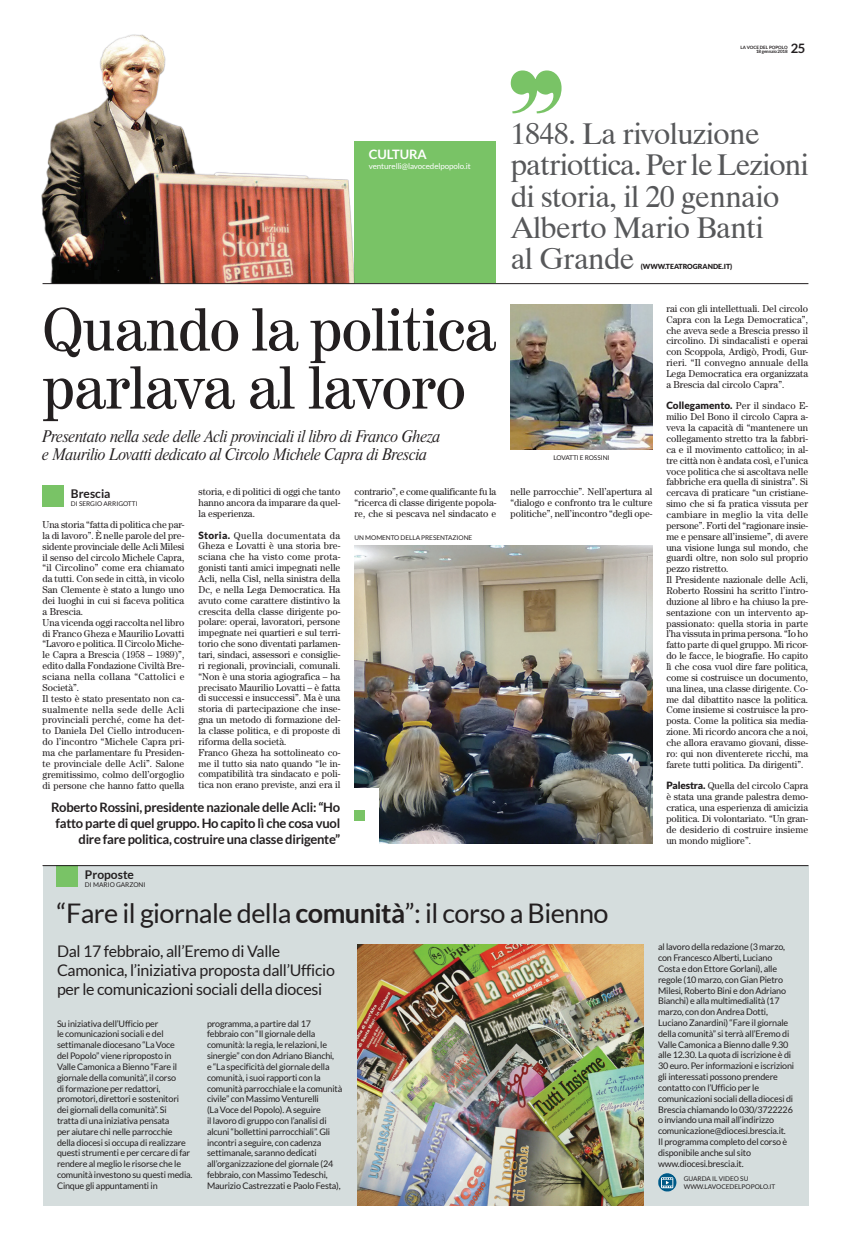
<style>
.page{position:relative;width:851px;height:1248px;background:#fff}
.page>*{position:absolute;margin:0;border:0;box-sizing:border-box;transform-origin:0 0}
.t1{font:60px/58px "Century 725 BT";letter-spacing:-.02em;color:#231f20}
.t2{font:30px/31.4px "Dutch 801 BT";letter-spacing:-.02em;color:#57585a}
.t3{font:27px "Lato";letter-spacing:-.02em;color:#231f20}
.t4{font:16px/18px "Dutch 801 BT Italic Headline";letter-spacing:-.02em;color:#231f20}
.t5{font:16px/19.2px "Lato";letter-spacing:-.02em;color:#231f20}
.t6{font:700 13px/15.6px "Lato";letter-spacing:-.02em;color:#231f20;text-align:right}
.t7{font:700 13px "Lato";letter-spacing:-.01em;color:#fff}
.t8{font:700 12px "Lato";color:#231f20}
.t9{font:10px/10.8px "Century Std";color:#231f20;text-align:justify;scale:.95 1}
.t10{font:9px/10.8px "Lato";letter-spacing:-.02em;color:#231f20}
.t11{font:8px "Lato";letter-spacing:-.01em;color:#fff}
.t12{font:900 7px "Lato";color:#231f20}
.t13{font:6.5px/7.8px "Lato";color:#231f20}
.t14{font:700 4.5px/4.5px "Lato";letter-spacing:-.03em;color:#231f20;text-align:right}
.s1{font-family:"Lato";font-weight:900}
.s2{font-weight:700}
</style>
<div class="page">
<div style="left:354px;top:141px;width:142px;height:142px;background:#79c366"></div>
<svg style="left:510px;top:70px;width:51px;height:43px"></svg>
<img style="left:354px;top:545px;width:298px;height:298px">
<img style="left:510px;top:305px;width:142px;height:144px">
<div style="left:43px;top:787px;width:335px;height:58px;background:#fff"></div>
<div style="left:43px;top:485px;width:21px;height:21px;background:#79c366"></div>
<div style="left:354px;top:810px;width:10px;height:10px;background:#79c366"></div>
<div style="left:43px;top:865px;width:765px;height:340px;background:#d5dddd"></div>
<div style="left:57px;top:865px;width:21px;height:21px;background:#79c366"></div>
<img style="left:357px;top:944px;width:286px;height:261px">
<img style="left:658px;top:1173px;width:18px;height:18px">
<img style="left:41px;top:34px;width:314px;height:250px">
<hr style="left:43px;top:283px;width:765px;height:1px;background:#231f20">
<hr style="left:43px;top:865px;width:765px;height:1px;background:#231f20">
<p class="t14" style="left:740px;top:45px;width:49px">LA VOCE DEL POPOLO<br>18 gennaio 2018</p>
<h3 class="t6" style="left:790px;top:40px;width:16px">25</h3>
<h3 class="t7" style="left:369px;top:147px;width:59px">CULTURA</h3>
<p class="t11" style="left:369px;top:161px;width:103px">venturelli@lavocedelpopolo.it</p>
<h1 class="t1" style="left:43px;top:299px;width:455px">Quando la politica parlava al lavoro</h1>
<h3 class="t4" style="left:43px;top:427px;width:400px">Presentato nella sede delle Acli provinciali il libro di Franco Gheza e Maurilio Lovatti dedicato al Circolo Michele Capra di Brescia</h3>
<p class="t8" style="left:71px;top:487px;width:41px">Brescia</p>
<p class="t13" style="left:71px;top:500px;width:68px">DI SERGIO ARRIGOTTI</p>
<p class="t13" style="left:354px;top:533px;width:119px">UN MOMENTO DELLA PRESENTAZIONE</p>
<p class="t9" style="left:354px;top:486px;width:151px">contrario”, e come qualificante fu la “ricerca di classe dirigente popola&shy;re, che si pescava nel sindacato e</p>
<p class="t9" style="left:198px;top:486px;width:151px">storia, e di politici di oggi che tanto hanno ancora da imparare da quel&shy;la esperienza.</p>
<p class="t9" style="left:198px;top:529px;width:151px;text-align:left"><span class="s1">Storia.</span> Quella documentata da Gheza e Lovatti è una storia bre&shy;sciana che ha visto come prota&shy;gonisti tanti amici impegnati nelle Acli, nella Cisl, nella sinistra della Dc, e nella Lega Democratica. Ha avuto come carattere distintivo la crescita della classe dirigente po&shy;polare: operai, lavoratori, persone impegnate nei quartieri e sul terri&shy;torio che sono diventati parlamen&shy;tari, sindaci, assessori e consiglie&shy;ri regionali, provinciali, comunali. “Non è una storia agiografica – ha precisato Maurilio Lovatti – è fatta di successi e insuccessi”. Ma è una storia di partecipazione che inse&shy;gna un metodo di formazione del&shy;la classe politica, e di proposte di riforma della società.<br>Franco Gheza ha sottolineato co&shy;me il tutto sia nato quando “le in&shy;compatibilità tra sindacato e poli&shy;tica non erano previste, anzi era il</p>
<p class="t9" style="left:43px;top:519px;width:151px;text-align:left">Una storia “fatta di politica che par&shy;la di lavoro”. È nelle parole del pre&shy;sidente provinciale delle Acli Milesi il senso del circolo Michele Capra, “il Circolino” come era chiamato da tutti. Con sede in città, in vicolo<br>San Clemente è stato a lungo uno dei luoghi in cui si faceva politica a Brescia.<br>Una vicenda oggi raccolta nel libro di Franco Gheza e Maurilio Lovatti “Lavoro e politica. Il Circolo Miche&shy;le Capra a Brescia (1958 – 1989)”, edito dalla Fondazione Civiltà Bre&shy;sciana nella collana “Cattolici e<br>Società”.<br>Il testo è stato presentato non ca&shy;sualmente nella sede delle Acli provinciali perché, come ha det&shy;to Daniela Del Ciello introducen&shy;do l’incontro “Michele Capra pri&shy;ma che parlamentare fu Presiden&shy;te provinciale delle Acli”. Salone gremitissimo, colmo dell’orgoglio di persone che hanno fatto quella</p>
<h3 class="t6" style="left:51px;top:799px;width:291px">Roberto Rossini, presidente nazionale delle Acli: “Ho fatto parte di quel gruppo. Ho capito lì che cosa vuol dire fare politica, costruire una classe dirigente”</h3>
<p class="t8" style="left:85px;top:867px;width:51px">Proposte</p>
<p class="t13" style="left:85px;top:880px;width:62px">DI MARIO GARZONI</p>
<h2 class="t2" style="left:510px;top:117px;width:299px">1848. La rivoluzione patriottica. Per le Lezioni di storia, il 20 gennaio<br>Alberto Mario Banti<br>al Grande</h2>
<p class="t12" style="left:640px;top:263px;width:93px">(WWW.TEATROGRANDE.IT)</p>
<p class="t13" style="left:553px;top:453px;width:57px">LOVATTI E ROSSINI</p>
<p class="t9" style="left:510px;top:486px;width:151px">nelle parrocchie”. Nell’apertura al “dialogo e confronto tra le culture politiche”, nell’incontro “degli ope-</p>
<p class="t9" style="left:666px;top:303px;width:151px">rai con gli intellettuali. Del circolo Capra con la Lega Democratica”, che aveva sede a Brescia presso il circolino. Di sindacalisti e operai con Scoppola, Ardigò, Prodi, Gur&shy;rieri. “Il convegno annuale della Lega Democratica era organizzata a Brescia dal circolo Capra”.</p>
<p class="t9" style="left:666px;top:400px;width:151px;text-align:left"><span class="s1">Collegamento.</span> Per il sindaco E&shy;milio Del Bono il circolo Capra a&shy;veva la capacità di “mantenere un collegamento stretto tra la fabbri&shy;ca e il movimento cattolico; in al&shy;tre città non è andata così, e l’unica voce politica che si ascoltava nelle fabbriche era quella di sinistra”. Si cercava di praticare “un cristiane&shy;simo che si fa pratica vissuta per cambiare in meglio la vita delle persone”. Forti del “ragionare insie&shy;me e pensare all’insieme”, di avere una visione lunga sul mondo, che guardi oltre, non solo sul proprio pezzo ristretto.<br>Il Presidente nazionale delle Acli, Roberto Rossini ha scritto l’intro&shy;duzione al libro e ha chiuso la pre&shy;sentazione con un intervento ap&shy;passionato: quella storia in parte l’ha vissuta in prima persona. “Io ho fatto parte di quel gruppo. Mi ricor&shy;do le facce, le biografie. Ho capito lì che cosa vuol dire fare politica, come si costruisce un documento, una linea, una classe dirigente. Co&shy;me dal dibattito nasce la politica.<br>Come insieme si costruisce la pro&shy;posta. Come la politica sia media&shy;zione. Mi ricordo ancora che a noi, che allora eravamo giovani, disse&shy;ro: qui non diventerete ricchi, ma farete tutti politica. Da dirigenti”.</p>
<p class="t9" style="left:666px;top:780px;width:151px"><span class="s1">Palestra.</span> Quella del circolo Capra è stata una grande palestra demo&shy;cratica, una esperienza di amicizia politica. Di volontariato. “Un gran&shy;de desiderio di costruire insieme un mondo migliore”.</p>
<h3 class="t3" style="left:57px;top:897px;width:553px">“Fare il giornale della <span class="s2">comunità</span>”: il corso a Bienno</h3>
<h3 class="t5" style="left:57px;top:941px;width:279px">Dal 17 febbraio, all’Eremo di Valle<br>Camonica, l’iniziativa proposta dall’Ufficio per le comunicazioni sociali della diocesi</h3>
<p class="t10" style="left:57px;top:1017px;width:137px">Su iniziativa dell’Ufficio per<br>le comunicazioni sociali e del settimanale diocesano “La Voce<br>del Popolo” viene riproposto in Valle Camonica a Bienno “Fare il giornale della comunità”, il corso<br>di formazione per redattori, promotori, direttori e sostenitori dei giornali della comunità”. Si<br>tratta di una iniziativa pensata<br>per aiutare chi nelle parrocchie della diocesi si occupa di realizzare questi strumenti e per cercare di far rendere al meglio le risorse che le comunità investono su questi media.<br>Cinque gli appuntamenti in</p>
<p class="t10" style="left:207px;top:1017px;width:137px">programma, a partire dal 17 febbraio con “Il giornale della comunità: la regia, le relazioni, le sinergie” con don Adriano Bianchi,<br>e “La specificità del giornale della comunità, i suoi rapporti con la comunità parrocchiale e la comunità civile” con Massimo Venturelli<br>(La Voce del Popolo). A seguire<br>il lavoro di gruppo con l’analisi di alcuni “bollettini parrocchiali”. Gli incontri a seguire, con cadenza settimanale, saranno dedicati all’organizzazione del giornale (24 febbraio, con Massimo Tedeschi, Maurizio Castrezzati e Paolo Festa),</p>
<p class="t10" style="left:658px;top:941px;width:137px">al lavoro della redazione (3 marzo, con Francesco Alberti, Luciano Costa e don Ettore Gorlani), alle regole (10 marzo, con Gian Pietro Milesi, Roberto Bini e don Adriano Bianchi) e alla multimedialità (17 marzo, con don Andrea Dotti, Luciano Zanardini) “Fare il giornale della comunità” si terrà all’Eremo di Valle Camonica a Bienno dalle 9.30 alle 12.30. La quota di iscrizione è di 30 euro. Per informazioni e iscrizioni gli interessati possono prendere contatto con l’Ufficio per le comunicazioni sociali della diocesi di Brescia chiamando lo 030/3722226 o inviando una mail all’indirizzo comunicazione@diocesi.brescia.it.<br>Il programma completo del corso è disponibile anche sul sito www.diocesi.brescia.it.</p>
<p class="t13" style="left:683px;top:1174px;width:93px">GUARDA IL VIDEO SU<br>WWW.LAVOCEDELPOPOLO.IT</p>
</div>
